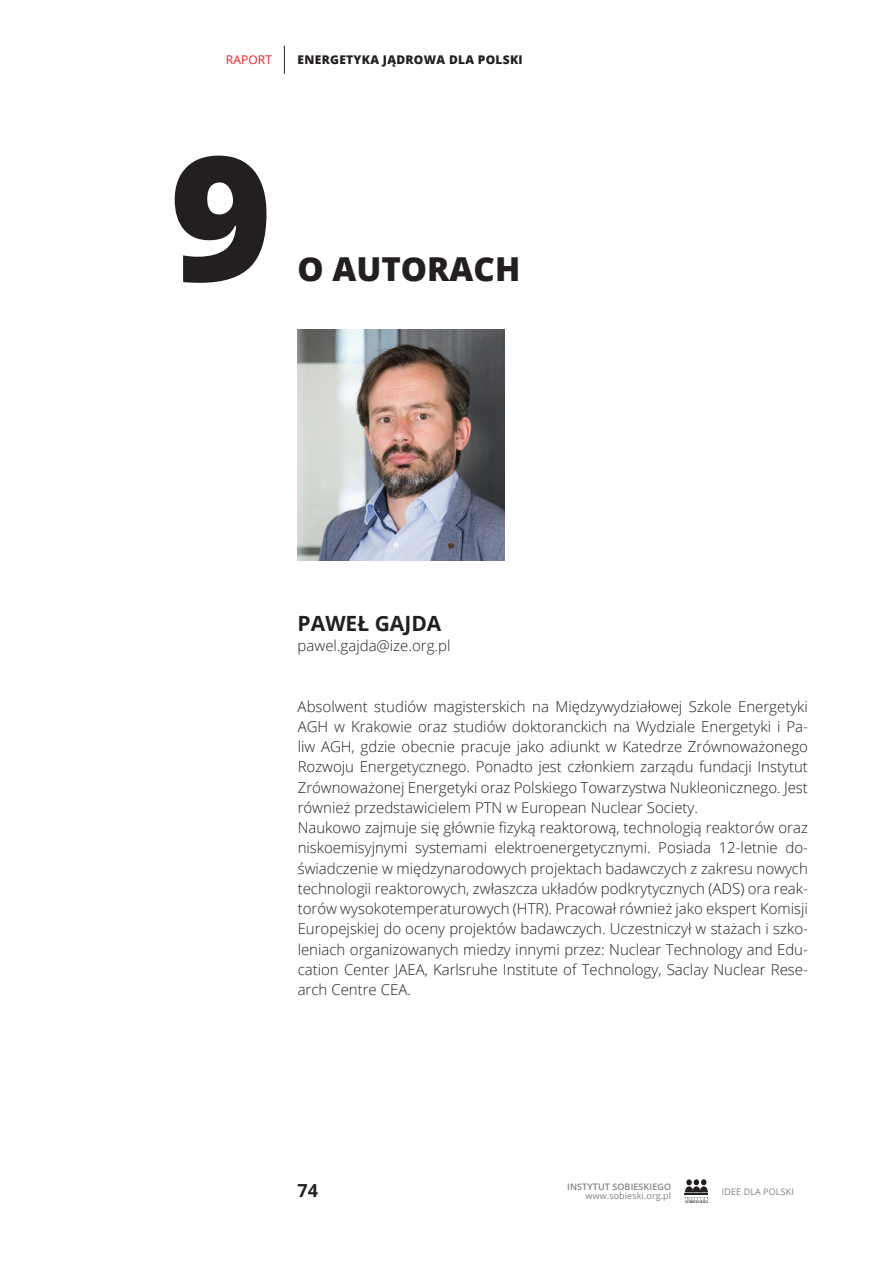
<style>
.page{position:relative;width:893px;height:1263px;background:#fff}
.page>*{position:absolute;margin:0;border:0;box-sizing:border-box;transform-origin:0 0}
.t1{font:800 174px "Open Sans";color:#231f20}
.t2{font:800 33px "Open Sans";color:#231f20}
.t3{font:700 21px "Open Sans";color:#231f20}
.t4{font:700 18px "Open Sans";color:#231f20}
.t5{font:300 15px/20.2px "Open Sans";color:#231f20}
.t6{font:800 12px "Open Sans";letter-spacing:.025em;color:#231f20}
.t7{font:12px "Open Sans";color:#ee1d23}
.t8{font:9px "Open Sans";letter-spacing:.01em;color:#808285}
.t9{font:600 9px "Open Sans";letter-spacing:.01em;color:#808285}
</style>
<div class="page">
<svg style="left:284px;top:46px;width:1px;height:28px"></svg>
<svg style="left:685px;top:1179px;width:23px;height:24px"></svg>
<img style="left:298px;top:330px;width:206px;height:230px">
<p class="t7" style="left:226px;top:52px;width:17px">rapo</p>
<p class="t7" style="left:258px;top:52px;width:16px">rt</p>
<p class="t6" style="left:298px;top:51px;width:227px">ENERGETYKA JĄDROWA DLA POLSKI</p>
<h1 class="t1" style="left:170px;top:85px;width:103px">9</h1>
<h2 class="t2" style="left:298px;top:244px;width:224px">O AUTORACH</h2>
<h3 class="t3" style="left:298px;top:608px;width:145px">PAWEŁ GAJDA</h3>
<p class="t5" style="left:298px;top:635px;width:154px">pawel.gajda@ize.org.pl</p>
<p class="t5" style="left:298px;top:696px;width:512px">Absolwent studiów magisterskich na M iędzywydziałowej Szkole E nergetyki AGH w Krakowie oraz studiów doktoranckich na Wydziale Energetyki i Pa&shy;liw AGH, gdzie obecnie pracuje jako adiunkt w Katedrze Zrównoważonego Rozwoju E nergetycznego. Ponadto jest członkiem zarządu fundacji I nstytut Zrównoważonej E nergetyki oraz Polskiego Towarzystwa N ukleonicznego. Jest również przedstawicielem PTN w European N uclear Society.<br>N aukowo zajmuje się głównie fizyką reaktorową, technologią reaktorów oraz niskoemisyjnymi systemami elektroenergetycznymi. Posiada 12-letnie do&shy;świadczenie w międzynarodowych projektach badawczych z zakresu nowych technologii reaktorowych, zwłaszcza układów podkrytycznych (ADS</p>
<p class="t5" style="left:740px;top:878px;width:69px">) ora reak-</p>
<p class="t5" style="left:298px;top:898px;width:229px">torów wysokotemperaturowych (HTR</p>
<p class="t5" style="left:298px;top:898px;width:512px;text-align:justify;text-indent:247px">). Pracował również jako ekspert Komisji E uropejskiej do oceny projektów badawczych. Uczestniczył w stażach i szko&shy;leniach organizowanych miedzy innymi przez: N uclear Technology and Edu&shy;cation Center JAEA</p>
<p class="t5" style="left:425px;top:959px;width:385px">, Karlsruhe I nstitute of Technology, Saclay N uclear Rese-</p>
<p class="t5" style="left:298px;top:979px;width:115px">arch Centre CEA.</p>
<p class="t9" style="left:567px;top:1181px;width:52px">I NSTYTUT SOBIESKIEGO</p>
<p class="t8" style="left:586px;top:1190px;width:87px">www.sobieski.org.pl</p>
<p class="t4" style="left:298px;top:1178px;width:22px">74</p>
<p class="t8" style="left:722px;top:1185px;width:74px">IDEE DLA POLSKI</p>
</div>
